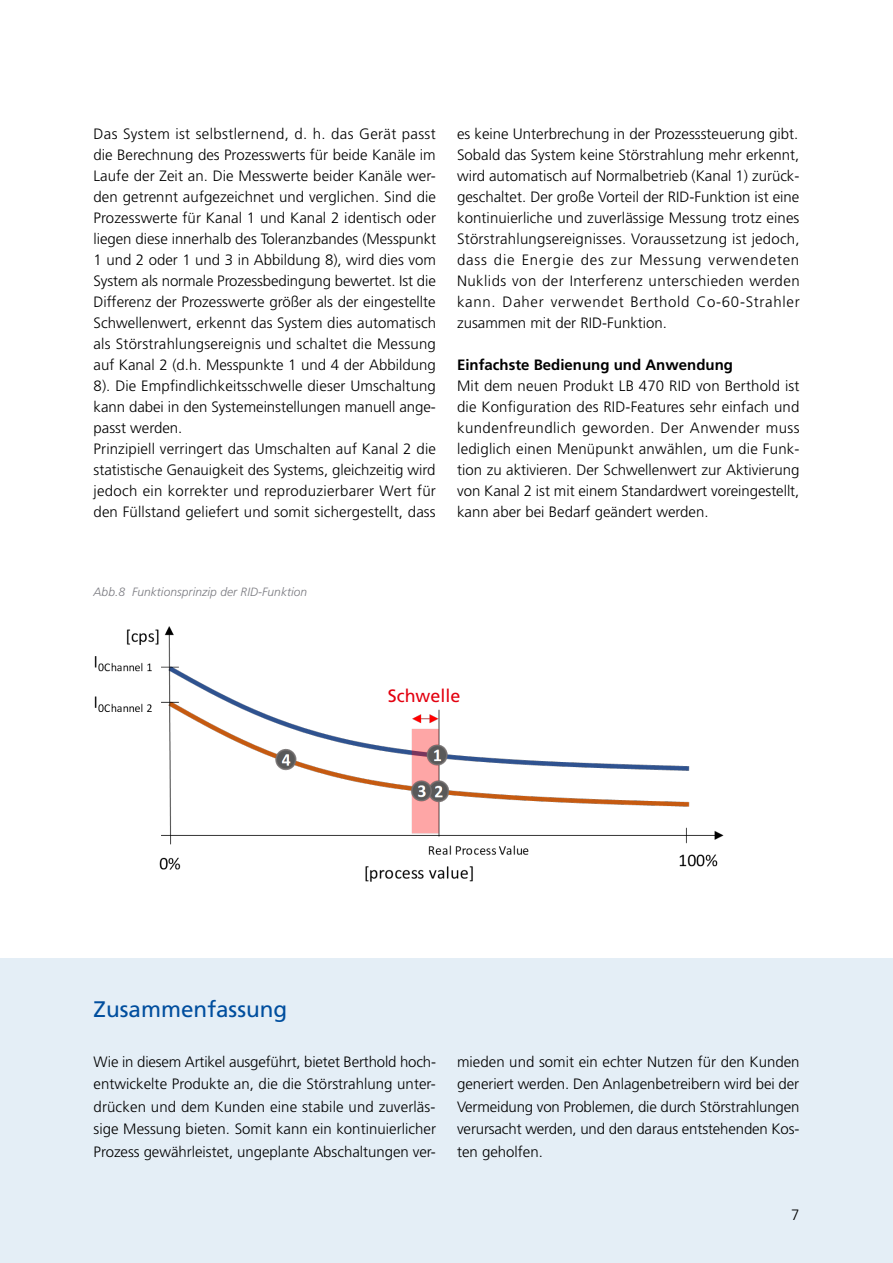
<style>
.page{position:relative;width:893px;height:1263px;background:#fff}
.page>*{position:absolute;margin:0;border:0;box-sizing:border-box;transform-origin:0 0}
.t1{font:22.5px "Frutiger LT Std";color:#004e9e}
.t2{font:17.85px "Frutiger LT Std";color:#e3000f}
.t3{font:300 15px/21px "Frutiger LT Std";color:#000;text-align:justify}
.t4{font:700 15px "Frutiger LT Std";color:#000}
.t5{font:italic 300 12px "Frutiger LT Std";letter-spacing:.005em;color:#7b7b81}
</style>
<div class="page">
<div style="left:0;top:959px;width:893px;height:304px;background:#e4eef6"></div>
<img style="left:94px;top:626px;width:630px;height:256px">
<div style="left:388px;top:689px;width:122px;height:13px;background:#fff"></div>
<p class="t3" style="left:94px;top:123px;width:344px;text-align:left">Das System ist selbstlernend, d. h. das Gerät passt die Berechnung des Prozesswerts für beide Kanäle im Laufe der Zeit an. Die Messwerte beider Kanäle wer&shy;den getrennt aufgezeichnet und verglichen. Sind die Prozesswerte für Kanal 1 und Kanal 2 identisch oder liegen diese innerhalb des Toleranzbandes (Messpunkt 1 und 2 oder 1 und 3 in Abbildung 8), wird dies vom System als normale Prozessbedingung bewertet. Ist die Differenz der Prozesswerte größer als der eingestellte Schwellenwert, erkennt das System dies automatisch als Störstrahlungsereignis und schaltet die Messung auf Kanal 2 (d.h. Messpunkte 1 und 4 der Abbildung 8). Die Empfindlichkeitsschwelle dieser Umschaltung kann dabei in den Systemeinstellungen manuell ange&shy;passt werden.<br>Prinzipiell verringert das Umschalten auf Kanal 2 die statistische Genauigkeit des Systems, gleichzeitig wird jedoch ein korrekter und reproduzierbarer Wert für den Füllstand geliefert und somit sichergestellt, dass</p>
<p class="t3" style="left:457px;top:123px;width:344px">es keine Unterbrechung in der Prozesssteuerung gibt.<br>Sobald das System keine Störstrahlung mehr erkennt, wird automatisch auf Normalbetrieb (Kanal 1) zurück&shy;geschaltet. Der große Vorteil der RID-Funktion ist eine kontinuierliche und zuverlässige Messung trotz eines Störstrahlungsereignisses. Voraussetzung ist jedoch, dass die Energie des zur Messung verwendeten Nuklids von der Interferenz unterschieden werden kann. Daher verwendet Berthold Co-60-Strahler zusammen mit der RID-Funktion.</p>
<p class="t4" style="left:457px;top:356px;width:277px">Einfachste Bedienung und Anwendung</p>
<p class="t3" style="left:457px;top:375px;width:344px">Mit dem neuen Produkt LB 470 RID von Berthold ist die Konfiguration des RID-Features sehr einfach und kundenfreundlich geworden. Der Anwender muss lediglich einen Menüpunkt anwählen, um die Funk&shy;tion zu aktivieren. Der Schwellenwert zur Aktivierung von Kanal 2 ist mit einem Standardwert voreingestellt, kann aber bei Bedarf geändert werden.</p>
<p class="t5" style="left:94px;top:585px;width:215px">Abb.8 Funktionsprinzip der RID-Funktion</p>
<p class="t2" style="left:388px;top:685px;width:74px">Schwelle</p>
<h1 class="t1" style="left:94px;top:996px;width:195px">Zusammenfassung</h1>
<p class="t3" style="left:94px;top:1050px;width:344px;line-height:22.5px">Wie in diesem Artikel ausgeführt, bietet Berthold hoch&shy;entwickelte Produkte an, die die Störstrahlung unter&shy;drücken und dem Kunden eine stabile und zuverläs&shy;sige Messung bieten. Somit kann ein kontinuierlicher Prozess gewährleistet, ungeplante Abschaltungen ver-</p>
<p class="t3" style="left:457px;top:1050px;width:344px;line-height:22.5px">mieden und somit ein echter Nutzen für den Kunden generiert werden. Den Anlagenbetreibern wird bei der Vermeidung von Problemen, die durch Störstrahlungen verursacht werden, und den daraus entstehenden Kos&shy;ten geholfen.</p>
<p class="t3" style="left:791px;top:1205px;width:10px">7</p>
</div>
